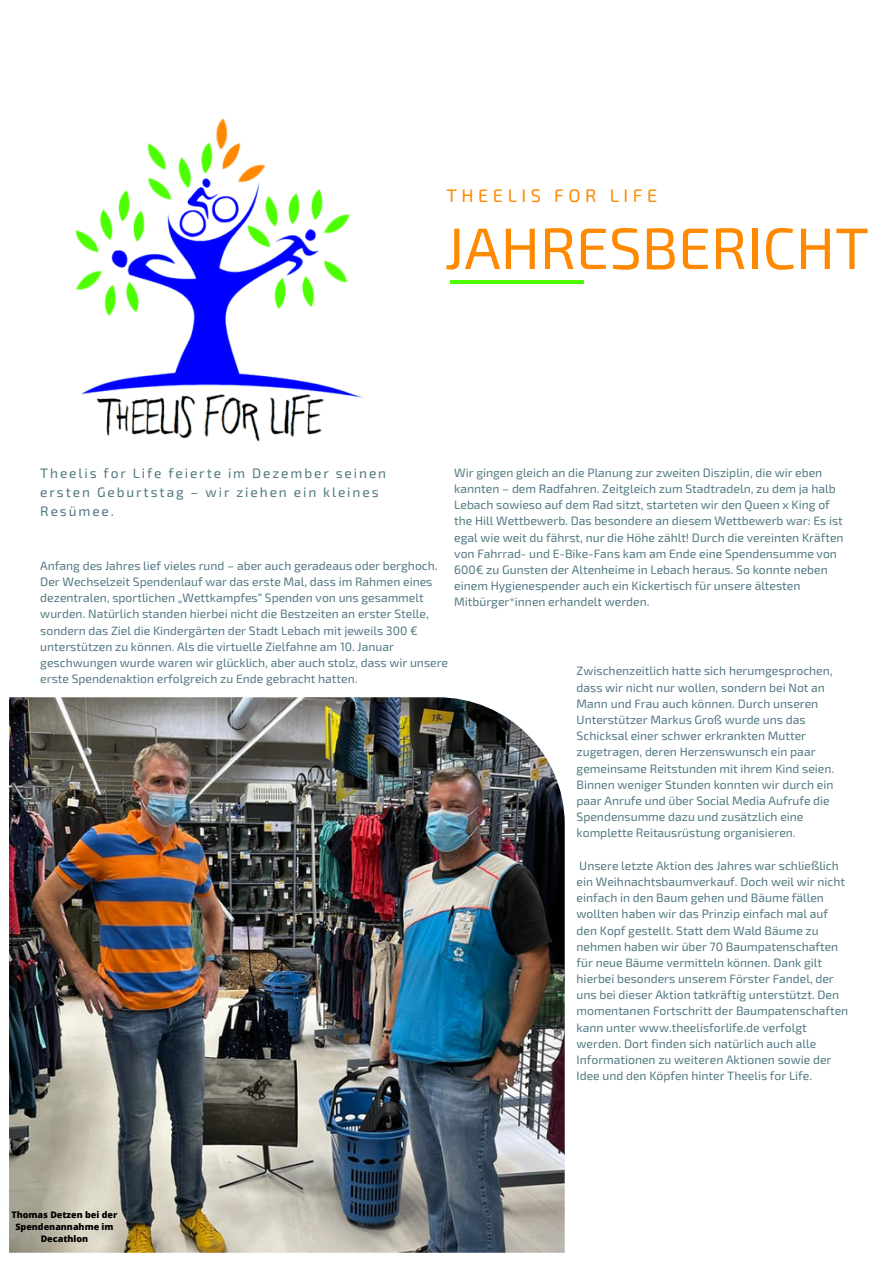
<style>
.page{position:relative;width:894px;height:1264px;background:#fff}
.page>*{position:absolute;margin:0;border:0;box-sizing:border-box;transform-origin:0 0}
.t1{font:58.5px "Exo 2";color:#ff8900}
.t2{font:18.15px "Exo 2";letter-spacing:.25em;color:#ff8900}
.t3{font:13.65px/19.2px "Exo 2";letter-spacing:.14em;color:#517882}
.t4{font:12.15px/16.2px "Exo 2";color:#517882}
.t5{font:800 9px/12px "Open Sans";color:#000;text-align:center}
</style>
<div class="page">
<hr style="left:449px;top:280px;width:134px;height:4px;background:#4eff00">
<img style="left:75px;top:118px;width:289px;height:324px">
<img style="left:9px;top:697px;width:555px;height:555px">
<p class="t2" style="left:446px;top:184px;width:212px">THEELIS FOR LIFE</p>
<p class="t1" style="left:444px;top:211px;width:426px">JAHRESBERICHT</p>
<p class="t4" style="left:454px;top:464px;width:391px">Wir gingen gleich an die Planung zur zweiten Disziplin, die wir eben kannten – dem Radfahren. Zeitgleich zum Stadtradeln, zu dem ja halb Lebach sowieso auf dem Rad sitzt, starteten wir den Queen x King of the Hill Wettbewerb. Das besondere an diesem Wettbewerb war: Es ist egal wie weit du fährst, nur die Höhe zählt! Durch die vereinten Kräften von Fahrrad- und E-Bike-Fans kam am Ende eine Spendensumme von 600€ zu Gunsten der Altenheime in Lebach heraus. So konnte neben einem Hygienespender auch ein Kickertisch für unsere ältesten Mitbürger*innen erhandelt werden.</p>
<p class="t3" style="left:40px;top:463px;width:347px">Theelis for Life feierte im Dezember seinen ersten Geburtstag – wir ziehen ein kleines<br>Resümee.</p>
<p class="t4" style="left:40px;top:557px;width:409px">Anfang des Jahres lief vieles rund – aber auch geradeaus oder berghoch.<br>Der Wechselzeit Spendenlauf war das erste Mal, dass im Rahmen eines dezentralen, sportlichen „Wettkampfes“ Spenden von uns gesammelt wurden. Natürlich standen hierbei nicht die Bestzeiten an erster Stelle, sondern das Ziel die Kindergärten der Stadt Lebach mit jeweils 300 € unterstützen zu können. Als die virtuelle Zielfahne am 10. Januar geschwungen wurde waren wir glücklich, aber auch stolz, dass wir unsere erste Spendenaktion erfolgreich zu Ende gebracht hatten.</p>
<p class="t4" style="left:576px;top:662px;width:259px">Zwischenzeitlich hatte sich herumgesprochen, dass wir nicht nur wollen, sondern bei Not an Mann und Frau auch können. Durch unseren Unterstützer Markus Groß wurde uns das Schicksal einer schwer erkrankten Mutter zugetragen, deren Herzenswunsch ein paar gemeinsame Reitstunden mit ihrem Kind seien.<br>Binnen weniger Stunden konnten wir durch ein paar Anrufe und über Social Media Aufrufe die Spendensumme dazu und zusätzlich eine komplette Reitausrüstung organisieren.</p>
<p class="t4" style="left:576px;top:856px;width:273px">Unsere letzte Aktion des Jahres war schließlich ein Weihnachtsbaumverkauf. Doch weil wir nicht einfach in den Baum gehen und Bäume fällen wollten haben wir das Prinzip einfach mal auf den Kopf gestellt. Statt dem Wald Bäume zu nehmen haben wir über 70 Baumpatenschaften für neue Bäume vermitteln können. Dank gilt hierbei besonders unserem Förster Fandel, der uns bei dieser Aktion tatkräftig unterstützt. Den momentanen Fortschritt der Baumpatenschaften kann unter www.theelisforlife.de verfolgt werden. Dort finden sich natürlich auch alle Informationen zu weiteren Aktionen sowie der Idee und den Köpfen hinter Theelis for Life.</p>
<p class="t5" style="left:11px;top:1208px;width:107px">Thomas Detzen bei der<br>Spendenannahme im<br>Decathlon</p>
</div>
